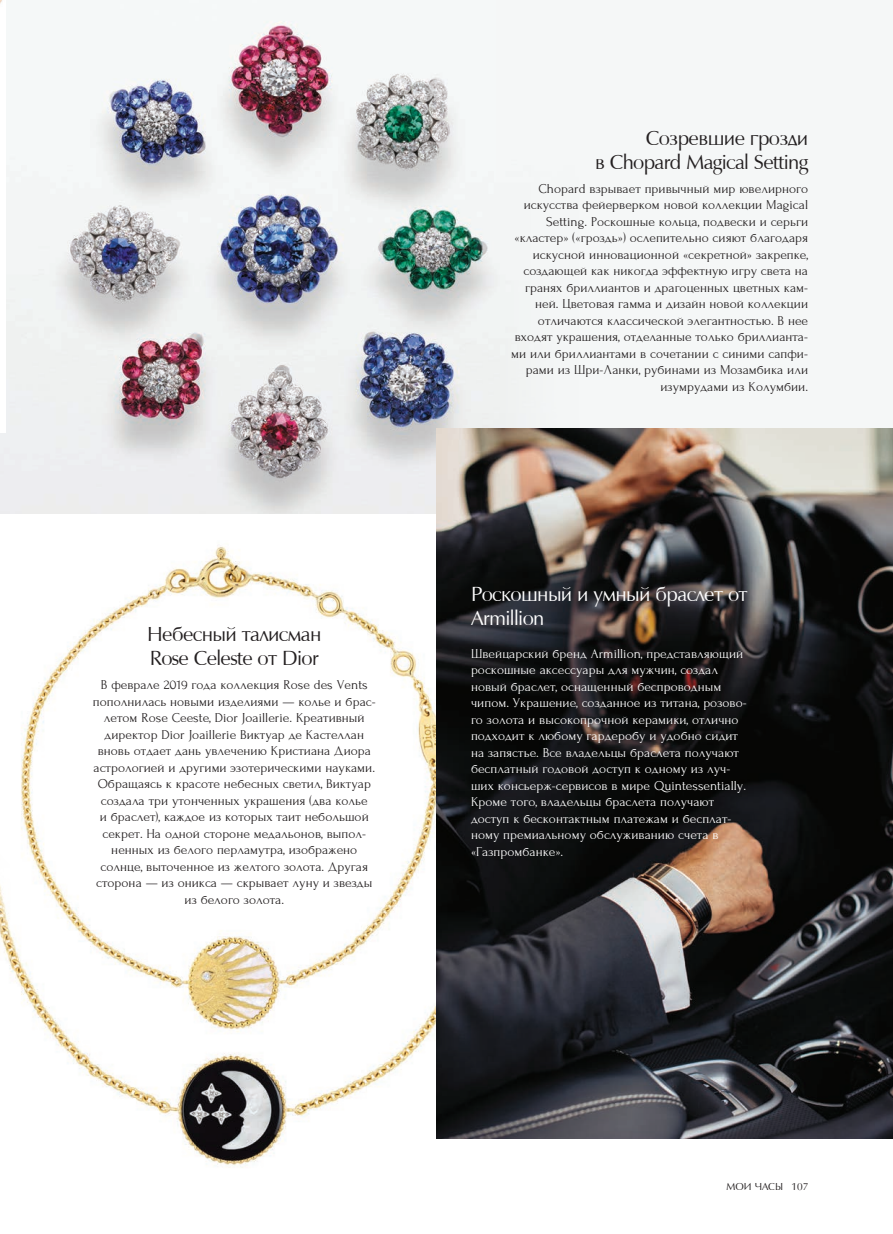
<style>
.page{position:relative;width:893px;height:1234px;background:#fff}
.page>*{position:absolute;margin:0;border:0;box-sizing:border-box;transform-origin:0 0}
.t1{font:21px/24px "Vera Humana 95";letter-spacing:-.03em;color:#231f20;text-align:right}
.t2{font:21px/24px "Vera Humana 95";letter-spacing:-.03em;color:#fff}
.t3{font:13.5px/16.5px "Forum";color:#231f20;text-align:right}
.t4{font:13.5px/16.5px "Forum";color:#fff}
.t5{font:10.5px "Vera Humana 95";color:#231f20}
</style>
<div class="page">
<img style="left:56px;top:533px;width:525px;height:635px">
<img style="left:0;top:540px;width:437px;height:500px">
<div style="left:0;top:0;width:893px;height:513px;background:#f5f7f7"></div>
<img style="left:0;top:25px;width:492px;height:488px">
<img style="left:437px;top:428px;width:456px;height:710px">
<div style="left:0;top:0;width:5px;height:432px;background:#fff"></div>
<h1 class="t1" style="left:147px;top:622px;width:176px;text-align:left">Небесный талисман<br>Rose Celeste от Dior</h1>
<p class="t3" style="left:93px;top:676px;width:284px;text-align:center">В феврале 2019 года коллекция Rose des Vents пополнилась новыми изделиями — колье и брас&shy;летом Rose Ceeste, Dior Joaillerie. Креативный директор Dior Joaillerie Виктуар де Кастеллан вновь отдает дань увлечению Кристиана Диора астрологией и другими эзотерическими науками.<br>Обращаясь к красоте небесных светил, Виктуар создала три утонченных украшения (два колье<br>и браслет), каждое из которых таит небольшой секрет. На одной стороне медальонов, выпол&shy;ненных из белого перламутра, изображено солнце, выточенное из желтого золота. Другая сторона — из оникса — скрывает луну и звезды из белого золота.</p>
<h1 class="t1" style="left:595px;top:126px;width:215px">Созревшие грозди<br>в Chopard Magical Setting</h1>
<p class="t3" style="left:511px;top:180px;width:299px">Chopard взрывает привычный мир ювелирного искусства фейерверком новой коллекции Magical Setting. Роскошные кольца, подвески и серьги «кластер» («гроздь») ослепительно сияют благодаря искусной инновационной «секретной» закрепке, создающей как никогда эффектную игру света на гранях бриллиантов и драгоценных цветных кам&shy;ней. Цветовая гамма и дизайн новой коллекции отличаются классической элегантностью. В нее входят украшения, отделанные только бриллианта&shy;ми или бриллиантами в сочетании с синими сапфи&shy;рами из Шри-Ланки, рубинами из Мозамбика или изумрудами из Колумбии.</p>
<h1 class="t2" style="left:471px;top:581px;width:278px">Роскошный и умный браслет от<br>Armillion</h1>
<p class="t4" style="left:471px;top:645px;width:277px">Швейцарский бренд Armillion, представляющий роскошные аксессуары для мужчин, создал новый браслет, оснащенный беспроводным чипом. Украшение, созданное из титана, розово&shy;го золота и высокопрочной керамики, отлично подходит к любому гардеробу и удобно сидит на запястье. Все владельцы браслета получают бесплатный годовой доступ к одному из луч&shy;ших консьерж-сервисов в мире Quintessentially.<br>Кроме того, владельцы браслета получают доступ к бесконтактным платежам и бесплат&shy;ному премиальному обслуживанию счета в «Газпромбанке».</p>
<p class="t5" style="left:726px;top:1179px;width:83px">МОИ ЧАСЫ 107</p>
</div>
